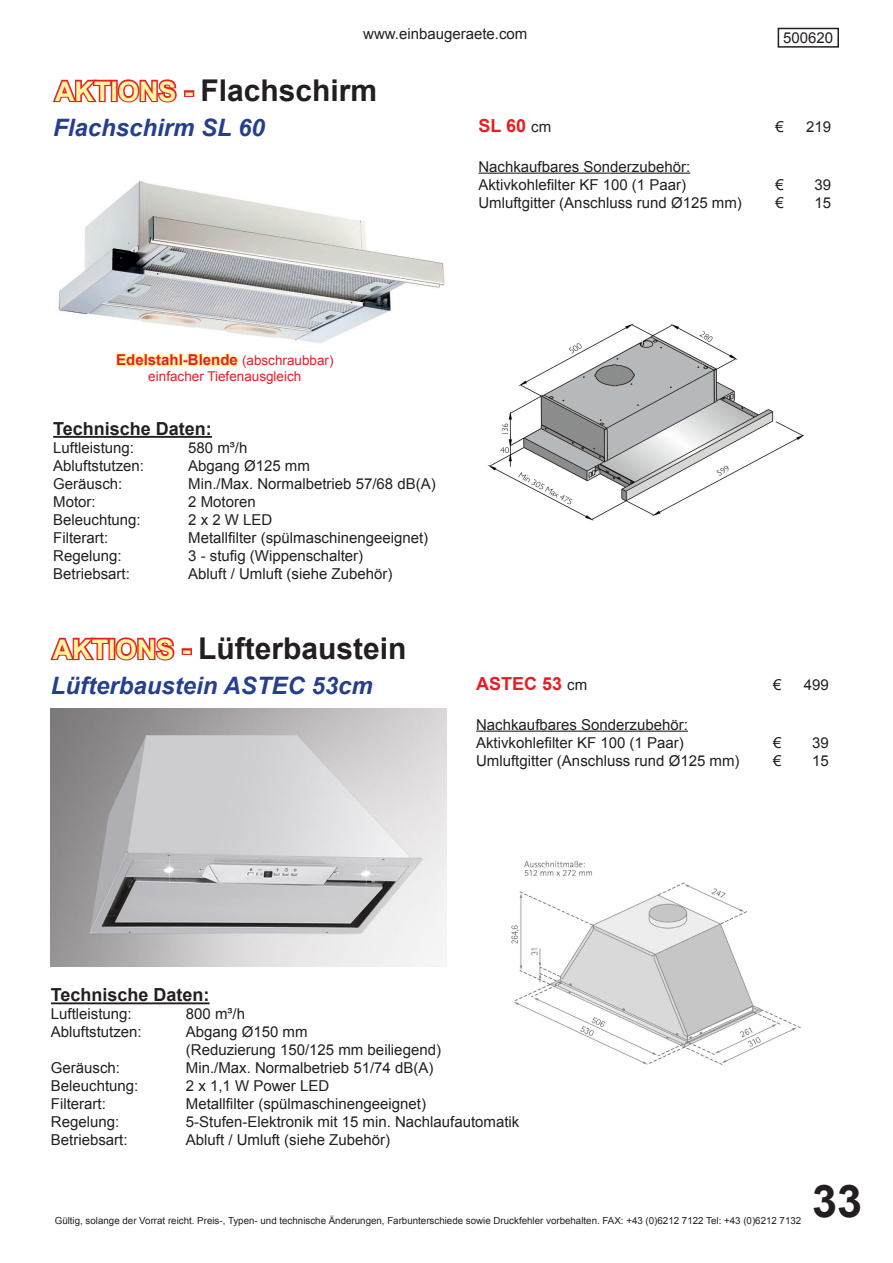
<style>
.page{position:relative;width:893px;height:1263px;background:#fff}
.page>*{position:absolute;margin:0;border:0;box-sizing:border-box;transform-origin:0 0}
.t1{font:700 45px "Arial";color:#231f20}
.t2{font:700 30px "Arial";color:#231f20}
.t3{font:italic 700 24px "Arial";color:#253f8e}
.t4{font:700 18px "Arial";color:#231f20}
.t5{font:700 18px "Arial";color:#e61e25}
.t6{font:15px/18px "Arial";color:#231f20}
.t7{font:700 15px "Arial";color:#e61e25}
.t8{font:13.5px "Arial";color:#e61e25}
.t9{font:9.75px "Arial";color:#231f20}
.s1{font-size:27px;color:#fff7a0}
.s2{font-weight:400;font-size:15px;color:#231f20}
.s3{font-weight:400;font-size:13.5px}
</style>
<div class="page">
<div style="left:778px;top:28px;width:61px;height:20px;border:2px solid #231f20"></div>
<img style="left:58px;top:181px;width:387px;height:162px">
<hr style="left:53px;top:436px;width:159px;height:2px;background:#231f20">
<img style="left:487px;top:323px;width:316px;height:198px">
<hr style="left:478px;top:173px;width:212px;height:1px;background:#231f20">
<svg style="left:114px;top:341px;width:127px;height:26px"></svg>
<svg style="left:53px;top:79px;width:124px;height:24px"></svg>
<div style="left:184px;top:90px;width:10px;height:7px;border:3px solid #e61e25"></div>
<img style="left:51px;top:709px;width:396px;height:257px">
<hr style="left:51px;top:1002px;width:159px;height:2px;background:#231f20">
<img style="left:511px;top:861px;width:290px;height:204px">
<hr style="left:476px;top:731px;width:212px;height:1px;background:#231f20">
<svg style="left:50px;top:637px;width:125px;height:24px"></svg>
<div style="left:182px;top:648px;width:10px;height:7px;border:3px solid #e61e25"></div>
<p class="t6" style="left:363px;top:25px;width:166px">www.einbaugeraete.com</p>
<p class="t6" style="left:783px;top:29px;width:52px">500620</p>
<h2 class="t2" style="left:55px;top:70px;width:324px"><span class="s1">AKTIONS -</span> Flachschirm</h2>
<h3 class="t3" style="left:53px;top:112px;width:213px">Flachschirm SL 60</h3>
<p class="t5" style="left:478px;top:114px;width:74px">SL 60 <span class="s2">cm</span></p>
<p class="t6" style="left:775px;top:118px;width:10px">€</p>
<p class="t6" style="left:806px;top:118px;width:27px">219</p>
<p class="t6" style="left:478px;top:157px;width:213px">Nachkaufbares Sonderzubehör:<br>Aktivkohlefilter KF 100 (1 Paar)</p>
<p class="t6" style="left:775px;top:175px;width:10px">€</p>
<p class="t6" style="left:814px;top:175px;width:18px">39</p>
<p class="t6" style="left:478px;top:193px;width:265px">Umluftgitter (Anschluss rund Ø125 mm)</p>
<p class="t6" style="left:775px;top:193px;width:10px">€</p>
<p class="t6" style="left:814px;top:193px;width:18px">15</p>
<p class="t7" style="left:116px;top:350px;width:219px">Edelstahl-Blende <span class="s3">(abschraubbar)</span></p>
<p class="t8" style="left:148px;top:368px;width:155px">einfacher Tiefenausgleich</p>
<p class="t4" style="left:53px;top:417px;width:160px">Technische Daten:</p>
<p class="t6" style="left:53px;top:439px;width:82px">Luftleistung:</p>
<p class="t6" style="left:188px;top:439px;width:61px">580 m³/h</p>
<p class="t6" style="left:53px;top:457px;width:92px">Abluftstutzen:</p>
<p class="t6" style="left:188px;top:457px;width:123px">Abgang Ø125 mm</p>
<p class="t6" style="left:53px;top:475px;width:71px">Geräusch:</p>
<p class="t6" style="left:188px;top:475px;width:249px">Min./Max. Normalbetrieb 57/68 dB(A)</p>
<p class="t6" style="left:53px;top:493px;width:44px">Motor:</p>
<p class="t6" style="left:188px;top:493px;width:69px">2 Motoren</p>
<p class="t6" style="left:53px;top:511px;width:89px">Beleuchtung:</p>
<p class="t6" style="left:188px;top:511px;width:86px">2 x 2 W LED</p>
<p class="t6" style="left:53px;top:529px;width:57px">Filterart:</p>
<p class="t6" style="left:188px;top:529px;width:242px">Metallfilter (spülmaschinengeeignet)</p>
<p class="t6" style="left:53px;top:547px;width:70px">Regelung:</p>
<p class="t6" style="left:188px;top:547px;width:177px">3 - stufig (Wippenschalter)</p>
<p class="t6" style="left:53px;top:565px;width:78px">Betriebsart:</p>
<p class="t6" style="left:188px;top:565px;width:206px">Abluft / Umluft (siehe Zubehör)</p>
<h2 class="t2" style="left:53px;top:628px;width:355px"><span class="s1">AKTIONS -</span> Lüfterbaustein</h2>
<h3 class="t3" style="left:51px;top:670px;width:323px">Lüfterbaustein ASTEC 53cm</h3>
<p class="t5" style="left:476px;top:672px;width:113px">ASTEC 53 <span class="s2">cm</span></p>
<p class="t6" style="left:773px;top:676px;width:10px">€</p>
<p class="t6" style="left:804px;top:676px;width:27px">499</p>
<p class="t6" style="left:476px;top:715px;width:213px">Nachkaufbares Sonderzubehör:<br>Aktivkohlefilter KF 100 (1 Paar)</p>
<p class="t6" style="left:773px;top:733px;width:10px">€</p>
<p class="t6" style="left:812px;top:733px;width:18px">39</p>
<p class="t6" style="left:476px;top:751px;width:265px">Umluftgitter (Anschluss rund Ø125 mm)</p>
<p class="t6" style="left:773px;top:751px;width:10px">€</p>
<p class="t6" style="left:812px;top:751px;width:18px">15</p>
<p class="t4" style="left:51px;top:983px;width:160px">Technische Daten:</p>
<p class="t6" style="left:51px;top:1005px;width:82px">Luftleistung:</p>
<p class="t6" style="left:186px;top:1005px;width:61px">800 m³/h</p>
<p class="t6" style="left:51px;top:1023px;width:92px">Abluftstutzen:</p>
<p class="t6" style="left:186px;top:1023px;width:257px">Abgang Ø150 mm<br>(Reduzierung 150/125 mm beiliegend)</p>
<p class="t6" style="left:51px;top:1059px;width:71px">Geräusch:</p>
<p class="t6" style="left:186px;top:1059px;width:249px">Min./Max. Normalbetrieb 51/74 dB(A)</p>
<p class="t6" style="left:51px;top:1077px;width:89px">Beleuchtung:</p>
<p class="t6" style="left:186px;top:1077px;width:145px">2 x 1,1 W Power LED</p>
<p class="t6" style="left:51px;top:1095px;width:57px">Filterart:</p>
<p class="t6" style="left:186px;top:1095px;width:242px">Metallfilter (spülmaschinengeeignet)</p>
<p class="t6" style="left:51px;top:1113px;width:70px">Regelung:</p>
<p class="t6" style="left:186px;top:1113px;width:335px">5-Stufen-Elektronik mit 15 min. Nachlaufautomatik</p>
<p class="t6" style="left:51px;top:1131px;width:78px">Betriebsart:</p>
<p class="t6" style="left:186px;top:1131px;width:206px">Abluft / Umluft (siehe Zubehör)</p>
<p class="t9" style="left:55px;top:1214px;width:748px">Gültig, solange der Vorrat reicht. Preis-, Typen- und technische Änderungen, Farbunterschiede sowie Druckfehler vorbehalten. FAX: +43 (0)6212 7122 Tel: +43 (0)6212 7132</p>
<h1 class="t1" style="left:812px;top:1171px;width:52px">33</h1>
</div>
